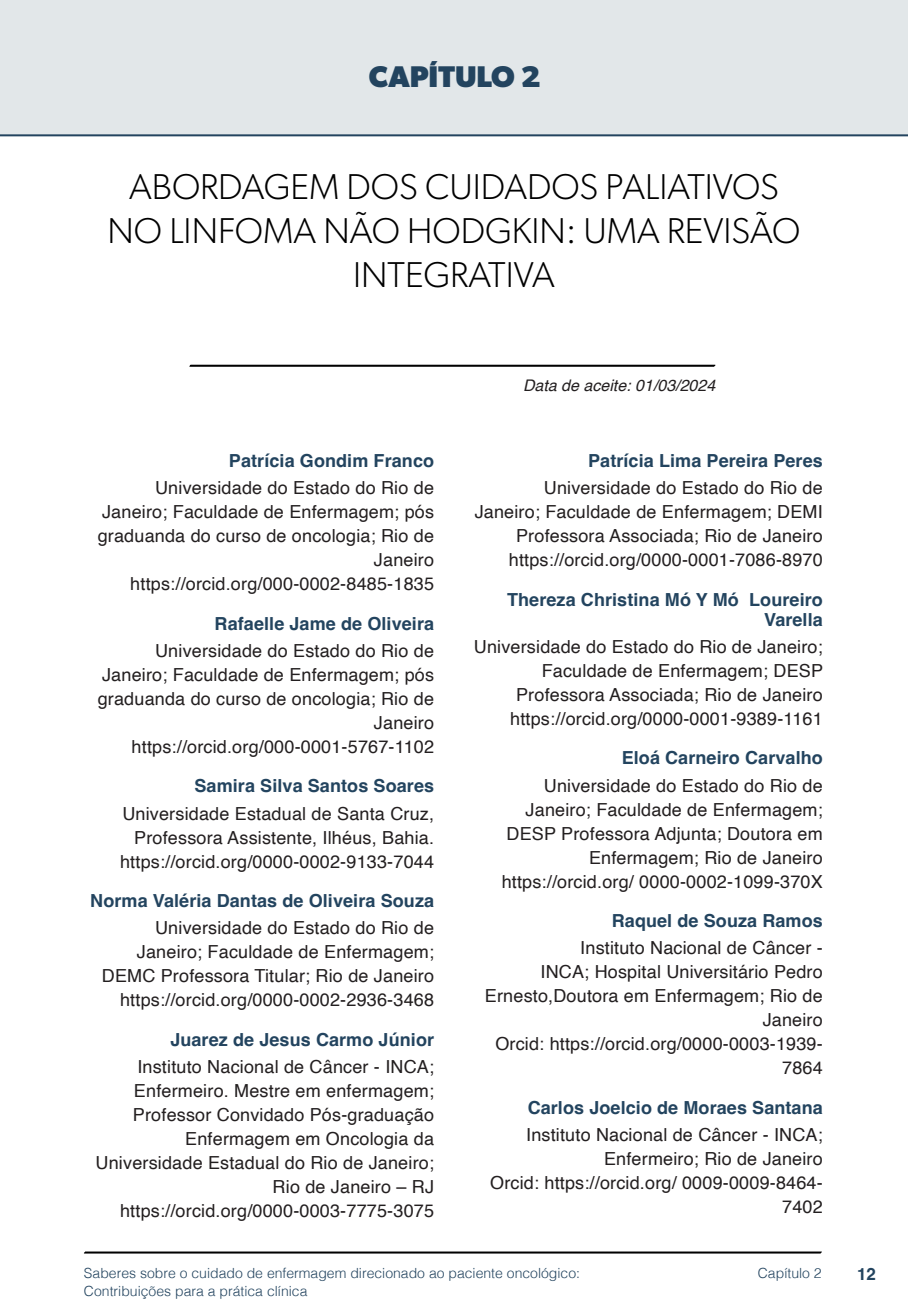
<style>
.page{position:relative;width:908px;height:1304px;background:#fff}
.page>*{position:absolute;margin:0;border:0;box-sizing:border-box;transform-origin:0 0}
.nome_artigos{font:300 36px/44px "Gibson";color:#000;text-align:center}
.capítulos{font:700 30px "Gibson";color:#23445f}
.info_autores{font:18px/24px "Helvetica";letter-spacing:.01em;color:#231f20;text-align:right}
.nome_autores{font:700 18px/20px "Helvetica";letter-spacing:.005em;color:#23445f;text-align:right}
.t1{font:700 16.8px "Helvetica";color:#23445f}
.t2{font:italic 16px "Helvetica";color:#231f20}
.t3{font:300 14px/18px "Helvetica";color:#23445f}
</style>
<div class="page">
<svg style="left:84px;top:1251px;width:737px;height:3px;background:#515151"></svg>
<div style="left:0;top:0;width:907px;height:136px;background:#e2e7e9"></div>
<svg style="left:189px;top:364px;width:526px;height:3px;background:#4f4f4f"></svg>
<div style="left:44px;top:72px;width:68px;height:61px;background:#e2e7e9"></div>
<p class="capítulos" style="left:369px;top:58px;width:173px">CAPÍTULO 2</p>
<p class="nome_artigos" style="left:107px;top:164px;width:694px">ABORDAGEM DOS CUIDADOS PALIATIVOS<br>NO LINFOMA NÃO HODGKIN: UMA REVISÃO<br>INTEGRATIVA</p>
<p class="nome_autores" style="left:229px;top:453px;width:206px">Patrícia Gondim Franco</p>
<p class="info_autores" style="left:98px;top:477px;width:338px">Universidade do Estado do Rio de<br>Janeiro; Faculdade de Enfermagem; pós graduanda do curso de oncologia; Rio de<br>Janeiro</p>
<p class="info_autores" style="left:130px;top:573px;width:305px">https://orcid.org/000-0002-8485-1835</p>
<p class="nome_autores" style="left:214px;top:615px;width:221px">Rafaelle Jame de Oliveira</p>
<p class="info_autores" style="left:98px;top:639px;width:338px">Universidade do Estado do Rio de<br>Janeiro; Faculdade de Enfermagem; pós graduanda do curso de oncologia; Rio de<br>Janeiro</p>
<p class="info_autores" style="left:132px;top:735px;width:304px">https://orcid.org/000-0001-5767-1102</p>
<p class="nome_autores" style="left:194px;top:778px;width:241px">Samira Silva Santos Soares</p>
<p class="info_autores" style="left:122px;top:802px;width:313px">Universidade Estadual de Santa Cruz,<br>Professora Assistente, Ilhéus, Bahia.</p>
<p class="info_autores" style="left:120px;top:850px;width:315px">https://orcid.org/0000-0002-9133-7044</p>
<p class="nome_autores" style="left:90px;top:893px;width:345px">Norma Valéria Dantas de Oliveira Souza</p>
<p class="info_autores" style="left:102px;top:917px;width:333px">Universidade do Estado do Rio de<br>Janeiro; Faculdade de Enfermagem;<br>DEMC Professora Titular; Rio de Janeiro</p>
<p class="info_autores" style="left:120px;top:989px;width:315px">https://orcid.org/0000-0002-2936-3468</p>
<p class="nome_autores" style="left:170px;top:1031px;width:265px">Juarez de Jesus Carmo Júnior</p>
<p class="info_autores" style="left:95px;top:1055px;width:340px">Instituto Nacional de Câncer - INCA; Enfermeiro. Mestre em enfermagem; Professor Convidado Pós-graduação Enfermagem em Oncologia da Universidade Estadual do Rio de Janeiro;</p>
<p class="info_autores" style="left:272px;top:1175px;width:163px">Rio de Janeiro – RJ</p>
<p class="info_autores" style="left:120px;top:1199px;width:315px">https://orcid.org/0000-0003-7775-3075</p>
<p class="t2" style="left:523px;top:373px;width:194px">Data de aceite: 01/03/2024</p>
<p class="nome_autores" style="left:588px;top:453px;width:236px">Patrícia Lima Pereira Peres</p>
<p class="info_autores" style="left:474px;top:477px;width:349px">Universidade do Estado do Rio de<br>Janeiro; Faculdade de Enfermagem; DEMI<br>Professora Associada; Rio de Janeiro</p>
<p class="info_autores" style="left:508px;top:549px;width:315px">https://orcid.org/0000-0001-7086-8970</p>
<p class="nome_autores" style="left:507px;top:591px;width:317px">Thereza Christina Mó Y Mó Loureiro<br>Varella</p>
<p class="info_autores" style="left:473px;top:635px;width:350px">Universidade do Estado do Rio de Janeiro;<br>Faculdade de Enfermagem; DESP<br>Professora Associada; Rio de Janeiro</p>
<p class="info_autores" style="left:510px;top:707px;width:314px">https://orcid.org/0000-0001-9389-1161</p>
<p class="nome_autores" style="left:621px;top:750px;width:202px">Eloá Carneiro Carvalho</p>
<p class="info_autores" style="left:506px;top:774px;width:317px">Universidade do Estado do Rio de<br>Janeiro; Faculdade de Enfermagem;<br>DESP Professora Adjunta; Doutora em<br>Enfermagem; Rio de Janeiro</p>
<p class="info_autores" style="left:501px;top:870px;width:322px">https://orcid.org/ 0000-0002-1099-370X</p>
<p class="nome_autores" style="left:611px;top:913px;width:212px">Raquel de Souza Ramos</p>
<p class="info_autores" style="left:484px;top:937px;width:339px">Instituto Nacional de Câncer -<br>INCA; Hospital Universitário Pedro<br>Ernesto,Doutora em Enfermagem; Rio de<br>Janeiro</p>
<p class="info_autores" style="left:495px;top:1033px;width:329px">Orcid: https://orcid.org/0000-0003-1939-<br>7864</p>
<p class="nome_autores" style="left:527px;top:1099px;width:296px">Carlos Joelcio de Moraes Santana</p>
<p class="info_autores" style="left:526px;top:1123px;width:298px">Instituto Nacional de Câncer - INCA;<br>Enfermeiro; Rio de Janeiro</p>
<p class="info_autores" style="left:490px;top:1171px;width:334px">Orcid: https://orcid.org/ 0009-0009-8464-<br>7402</p>
<p class="t3" style="left:84px;top:1263px;width:497px">Saberes sobre o cuidado de enfermagem direcionado ao paciente oncológico:<br>Contribuições para a prática clínica</p>
<p class="t3" style="left:757px;top:1263px;width:65px">Capítulo 2</p>
<p class="t1" style="left:856px;top:1264px;width:20px">12</p>
</div>
